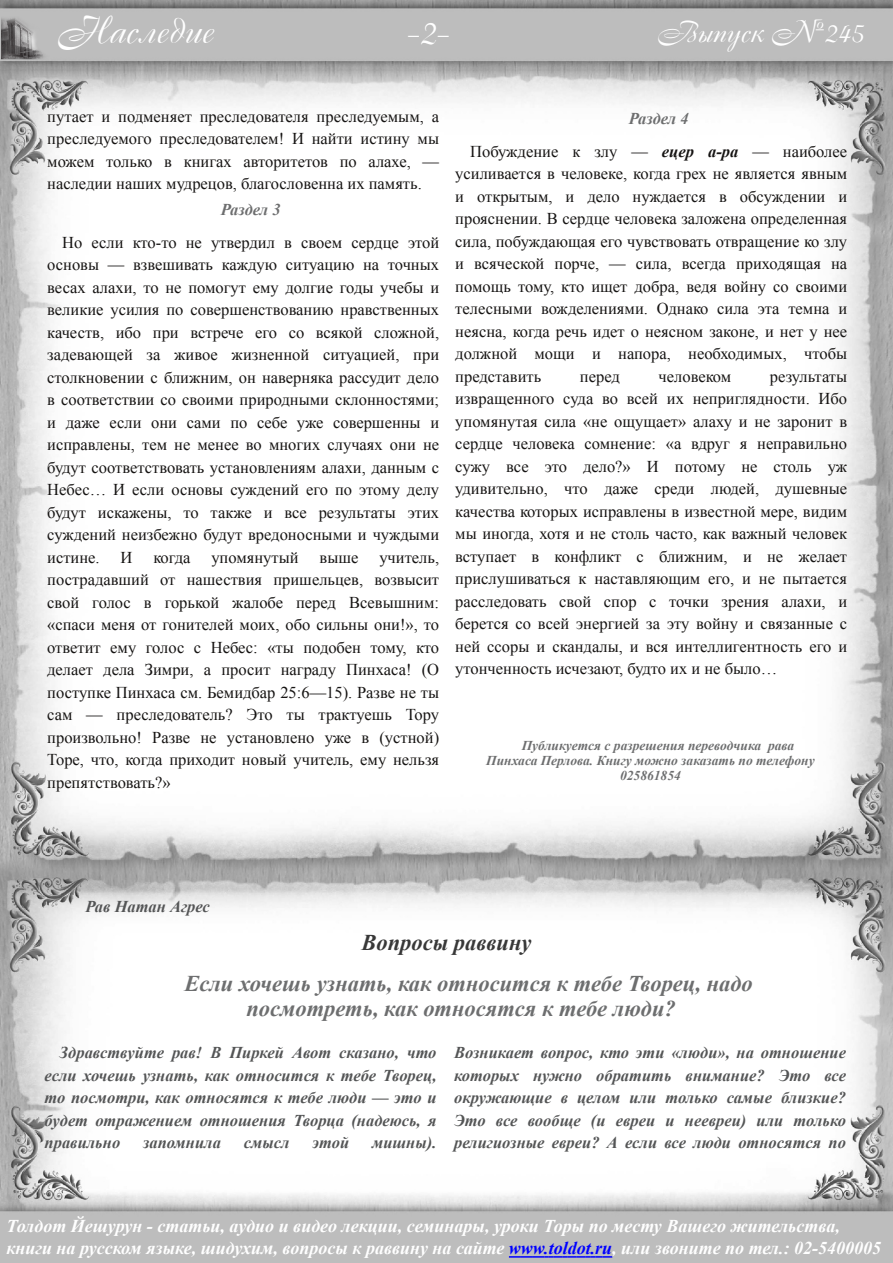
<style>
.page{position:relative;width:893px;height:1263px;background:#fff}
.page>*{position:absolute;margin:0;border:0;box-sizing:border-box;transform-origin:0 0}
.t1{font:37.5px "Cassandra";color:#fff}
.t2{font:30px "Cassandra";color:#fff}
.t3{font:italic 700 22.5px/25.5px "Times New Roman";color:#6d6e6f}
.t4{font:italic 700 22.5px "Times New Roman";color:#383838}
.t5{font:italic 700 18px/22.5px "Times New Roman";color:#fff}
.t6{font:16.5px/22.5px "Times New Roman";color:#161413;text-align:justify}
.t7{font:italic 700 16.5px/22.5px "Times New Roman";color:#545556;text-align:justify}
.t8{font:italic 700 16.5px "Times New Roman";letter-spacing:-.015em;color:#6d6e6f}
.t9{font:italic 700 13.5px "Times New Roman";color:#6d6e6f}
.s1{font-weight:700;font-style:italic;color:#6d6e6f}
.s2{font-weight:700;font-style:italic}
.s3{color:#00f}
</style>
<div class="page">
<img style="left:0;top:0;width:893px;height:1263px">
<svg style="left:509px;top:1256px;width:103px;height:1px"></svg>
<img style="left:1px;top:11px;width:55px;height:52px">
<h1 class="t1" style="left:57px;top:6px;width:158px">Наследие</h1>
<h1 class="t1" style="left:406px;top:7px;width:44px">-2-</h1>
<h2 class="t2" style="left:657px;top:12px;width:208px">Выпуск №245</h2>
<p class="t6" style="left:47px;top:105px;width:393px">путает и подменяет преследователя преследуемым, а преследуемого преследователем! И найти истину мы можем только в книгах авторитетов по алахе, — наследии наших мудрецов, благословенна их память.</p>
<p class="t8" style="left:221px;top:200px;width:61px">Раздел 3</p>
<p class="t6" style="left:47px;top:231px;width:393px;text-indent:15px">Но если кто-то не утвердил в своем сердце этой основы — взвешивать каждую ситуацию на точных весах алахи, то не помогут ему долгие годы учебы и великие усилия по совершенствованию нравственных качеств, ибо при встрече его со всякой сложной, задевающей за живое жизненной ситуацией, при столкновении с ближним, он наверняка рассудит дело в соответствии со своими природными склонностями; и даже если они сами по себе уже совершенны и исправлены, тем не менее во многих случаях они не будут соответствовать установлениям алахи, данным с Небес… И если основы суждений его по этому делу будут искажены, то также и все результаты этих суждений неизбежно будут вредоносными и чуждыми истине.</p>
<p class="t6" style="left:121px;top:546px;width:13px">И</p>
<p class="t6" style="left:153px;top:546px;width:39px">когда</p>
<p class="t6" style="left:211px;top:546px;width:89px">упомянутый</p>
<p class="t6" style="left:320px;top:546px;width:40px">выше</p>
<p class="t6" style="left:47px;top:546px;width:393px;text-indent:332px">учитель, пострадавший от нашествия пришельцев, возвысит свой голос в горькой жалобе перед Всевышним: «спаси меня от гонителей моих, обо сильны они!», то ответит ему голос с Небес: «ты подобен тому, кто делает дела Зимри, а просит награду Пинхаса! (О поступке Пинхаса см. Бемидбар 25:6—15). Разве не ты сам — преследователь? Это ты трактуешь Тору произвольно! Разве не установлено уже в (устной)<br>Торе, что, когда приходит новый учитель, ему нельзя препятствовать?»</p>
<p class="t6" style="left:470px;top:102px;width:378px;line-height:33px;text-align:center"><span class="s1">Раздел 4<br></span>Побуждение к злу — <span class="s2">ецер а-ра</span> — наиболее</p>
<p class="t6" style="left:455px;top:162px;width:393px">усиливается в человеке, когда грех не является явным и открытым, и дело нуждается в обсуждении и прояснении. В сердце человека заложена определенная сила, побуждающая его чувствовать отвращение ко злу и всяческой порче, — сила, всегда приходящая на помощь тому, кто ищет добра, ведя войну со своими телесными вожделениями. Однако сила эта темна и неясна, когда речь идет о неясном законе, и нет у нее должной мощи и напора, необходимых, чтобы представить</p>
<p class="t6" style="left:455px;top:365px;width:393px;text-indent:315px">результаты извращенного суда во всей их неприглядности. Ибо упомянутая сила «не ощущает» алаху и не заронит в сердце человека сомнение: «а вдруг я неправильно сужу все это дело?» И потому не столь уж удивительно, что даже среди людей, душевные качества которых исправлены в известной мере, видим мы иногда, хотя и не столь часто, как важный человек вступает в конфликт с ближним, и не желает прислушиваться к наставляющим его, и не пытается расследовать свой спор с точки зрения алахи, и берется со всей энергией за эту войну и связанные с ней ссоры и скандалы, и вся интеллигентность его и утонченность исчезают, будто их и не было…</p>
<p class="t6" style="left:580px;top:365px;width:41px">перед</p>
<p class="t6" style="left:659px;top:365px;width:74px">человеком</p>
<p class="t9" style="left:522px;top:738px;width:274px">Публикуется с разрешения переводчика рава</p>
<p class="t9" style="left:486px;top:753px;width:330px">Пинхаса Перлова. Книгу можно заказать по телефону</p>
<p class="t9" style="left:620px;top:768px;width:62px">025861854</p>
<p class="t7" style="left:86px;top:895px;width:126px">Рав Натан Агрес</p>
<h3 class="t4" style="left:361px;top:930px;width:172px">Вопросы раввину</h3>
<h3 class="t3" style="left:246px;top:970px;width:508px;text-indent:-62px">Если хочешь узнать, как относится к тебе Творец, надо посмотреть, как относятся к тебе люди?</h3>
<p class="t7" style="left:45px;top:1041px;width:393px;text-indent:15px">Здравствуйте рав! В Пиркей Авот сказано, что если хочешь узнать, как относится к тебе Творец, то посмотри, как относятся к тебе люди — это и будет отражением отношения Творца (надеюсь, я правильно</p>
<p class="t7" style="left:143px;top:1131px;width:79px">запомнила</p>
<p class="t7" style="left:244px;top:1131px;width:47px">смысл</p>
<p class="t7" style="left:313px;top:1131px;width:38px">этой</p>
<p class="t7" style="left:372px;top:1131px;width:66px">мишны).</p>
<p class="t7" style="left:454px;top:1041px;width:393px">Возникает вопрос, кто эти «люди», на отношение которых нужно обратить внимание? Это все окружающие в целом или только самые близкие?<br>Это все вообще (и евреи и неевреи) или только религиозные евреи? А если все люди относятся по</p>
<p class="t5" style="left:6px;top:1214px;width:876px">Толдот Йешурун - статьи, аудио и видео лекции, семинары, уроки Торы по месту Вашего жительства, книги на русском языке, шидухим, вопросы к раввину на сайте <span class="s3">www.toldot.ru</span>, или звоните по тел.: 02-5400005</p>
</div>
